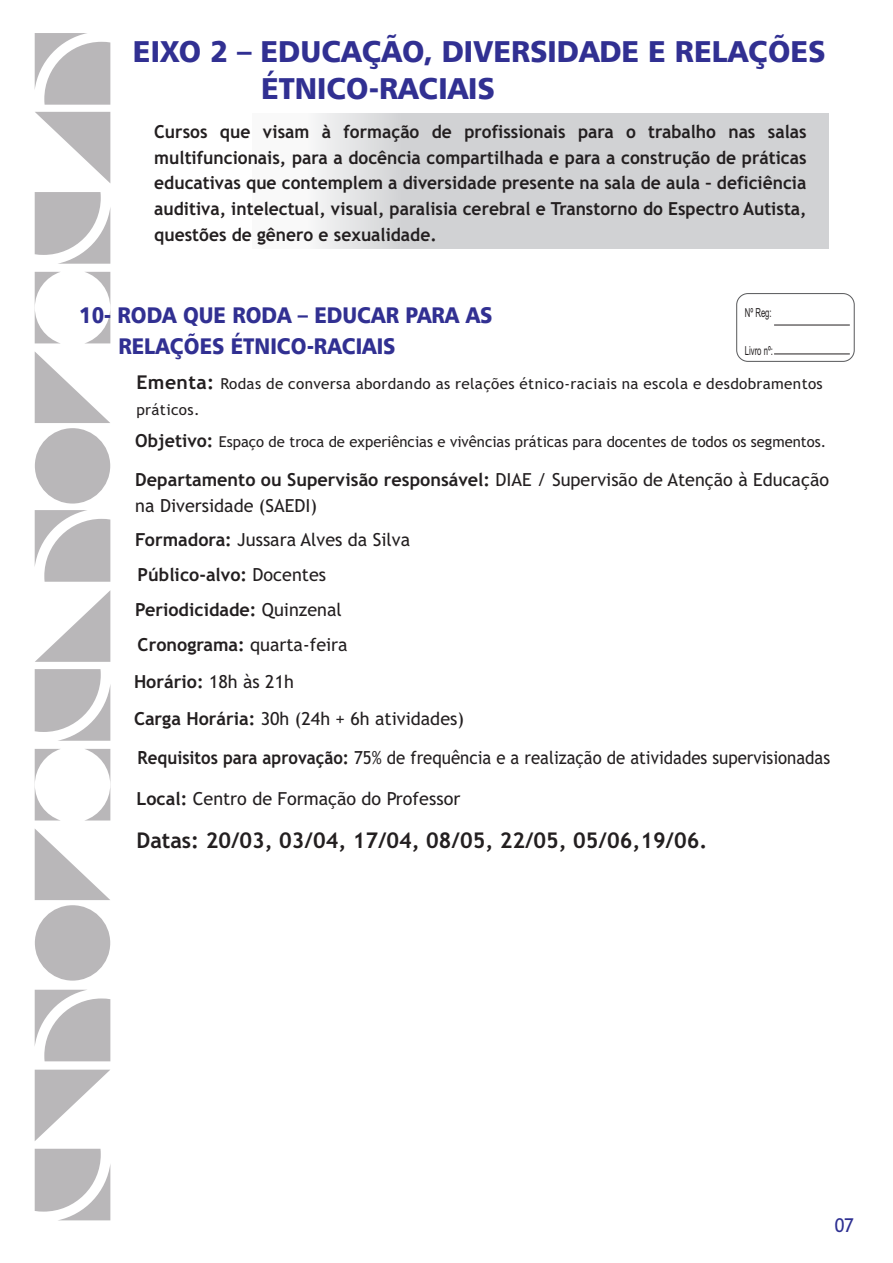
<style>
.page{position:relative;width:893px;height:1263px;background:#fff}
.page>*{position:absolute;margin:0;border:0;box-sizing:border-box;transform-origin:0 0}
.t1{font:30px/37.7px "Humanist 777 BT Black B";color:#313092}
.t2{font:22.5px/31.5px "Humanist 777 BT Black B";color:#313092;scale:.91 1}
.t3{font:700 21.6px "Trebuchet MS";color:#231f20}
.t4{font:19.05px "Trebuchet MS";color:#2e3092;scale:.96 1}
.t5{font:700 18px/25.8px "Trebuchet MS";color:#231f20}
.t6{font:18px/25.8px "Trebuchet MS";color:#231f20}
.t7{font:18px "Trebuchet MS";color:#231f20;scale:.93 1}
.t8{font:15px/25.8px "Trebuchet MS";letter-spacing:.02em;color:#231f20}
.t9{font:15px "Trebuchet MS";color:#231f20}
.t10{font:12.45px "Arial";color:#231f20;scale:.63 1}
.s1{font-weight:700;font-size:19.05px}
.s2{font-weight:700;font-size:18px}
.s3{font-weight:700}
.s4{font-weight:400}
</style>
<div class="page">
<svg style="left:35px;top:33px;width:75px;height:72px"></svg>
<svg style="left:35px;top:272px;width:75px;height:71px"></svg>
<svg style="left:35px;top:352px;width:75px;height:71px"></svg>
<svg style="left:35px;top:192px;width:75px;height:72px"></svg>
<div style="left:35px;top:428px;width:75px;height:75px;background:#b9b7b9;border-radius:50%"></div>
<svg style="left:35px;top:510px;width:75px;height:72px"></svg>
<svg style="left:35px;top:749px;width:75px;height:71px"></svg>
<svg style="left:35px;top:829px;width:75px;height:71px"></svg>
<svg style="left:35px;top:669px;width:75px;height:72px"></svg>
<div style="left:35px;top:905px;width:75px;height:75px;background:#b9b7b9;border-radius:50%"></div>
<svg style="left:35px;top:990px;width:75px;height:71px"></svg>
<svg style="left:35px;top:1149px;width:75px;height:71px"></svg>
<svg style="left:35px;top:112px;width:75px;height:71px"></svg>
<svg style="left:35px;top:591px;width:75px;height:71px"></svg>
<svg style="left:35px;top:1070px;width:75px;height:71px"></svg>
<svg style="left:315px;top:113px;width:514px;height:136px;background:#d3d4d6"></svg>
<div style="left:736px;top:293px;width:119px;height:69px;border:1px solid #57585a;border-radius:11px"></div>
<hr style="left:774px;top:325px;width:76px;height:1px;background:#231f20">
<hr style="left:774px;top:354px;width:76px;height:1px;background:#231f20">
<h1 class="t1" style="left:261px;top:35px;width:566px;text-indent:-128px">EIXO 2 – EDUCAÇÃO, DIVERSIDADE E RELAÇÕES<br>ÉTNICO-RACIAIS</h1>
<p class="t5" style="left:154px;top:120px;width:654px;text-align:justify">Cursos que visam à formação de profissionais para o trabalho nas salas multifuncionais, para a docência compartilhada e para a construção de práticas educativas que contemplem a diversidade presente na sala de aula – deficiência auditiva, intelectual, visual, paralisia cerebral e Transtorno do Espectro Autista, questões de gênero e sexualidade.</p>
<p class="t2" style="left:118px;top:301px;width:412px;text-indent:-39px">10- RODA QUE RODA – EDUCAR PARA AS<br>RELAÇÕES ÉTNICO-RACIAIS</p>
<p class="t8" style="left:136px;top:372px;width:688px"><span class="s1">Ementa:</span> Rodas de conversa abordando as relações étnico-raciais na escola e desdobramentos práticos.</p>
<p class="t9" style="left:135px;top:436px;width:692px"><span class="s2">Objetivo:</span> Espaço de troca de experiências e vivências práticas para docentes de todos os segmentos.</p>
<p class="t6" style="left:135px;top:469px;width:695px"><span class="s3">Departamento ou Supervisão responsável:</span> DIAE / Supervisão de Atenção à Educação na Diversidade (SAEDI)</p>
<p class="t6" style="left:135px;top:528px;width:276px"><span class="s3">Formadora:</span> Jussara Alves da Silva</p>
<p class="t10" style="left:745px;top:308px;width:44px">Nº Reg:</p>
<p class="t10" style="left:745px;top:346px;width:46px">Livro nº:</p>
<p class="t5" style="left:138px;top:564px;width:190px">Público-alvo: <span class="s4">Docentes</span></p>
<p class="t5" style="left:135px;top:594px;width:214px;line-height:35px">Periodicidade: <span class="s4">Quinzenal<br></span>Cronograma: <span class="s4">quarta-feira</span></p>
<p class="t6" style="left:134px;top:665px;width:332px;line-height:36.3px"><span class="s3">Horário:</span> 18h às 21h<br><span class="s3">Carga Horária:</span> 30h (24h + 6h atividades)</p>
<p class="t7" style="left:138px;top:751px;width:746px"><span class="s3">Requisitos para aprovação:</span> 75% de frequência e a realização de atividades supervisionadas</p>
<p class="t6" style="left:136px;top:787px;width:325px"><span class="s3">Local:</span> Centro de Formação do Professor</p>
<p class="t3" style="left:136px;top:832px;width:572px">Datas: 20/03, 03/04, 17/04, 08/05, 22/05, 05/06,19/06.</p>
<p class="t4" style="left:835px;top:1218px;width:22px">07</p>
</div>
